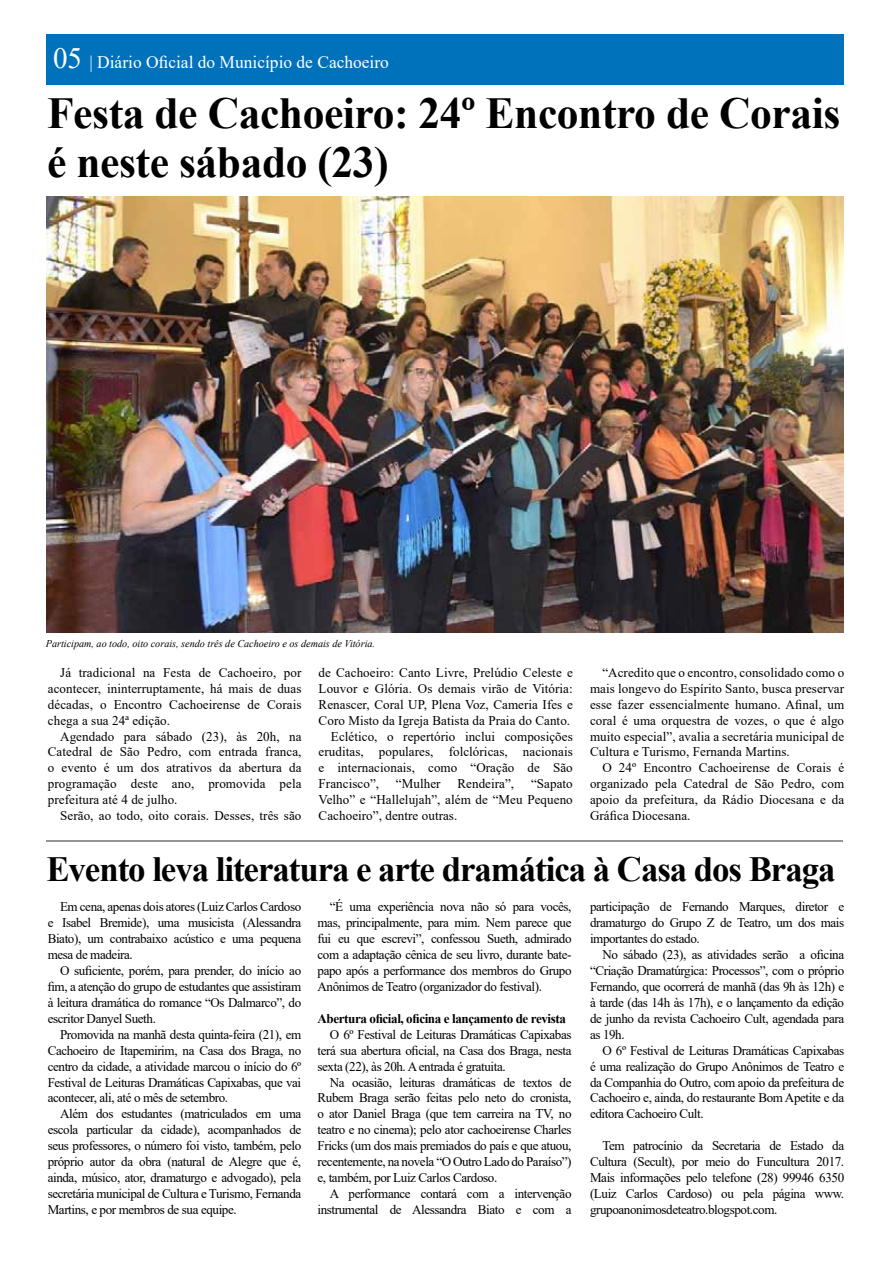
<style>
.page{position:relative;width:893px;height:1263px;background:#fff}
.page>*{position:absolute;margin:0;border:0;box-sizing:border-box;transform-origin:0 0}
.t1{font:700 44.25px/48.8px "Times New Roman";letter-spacing:-.01em;color:#000}
.t2{font:700 35.4px "Times New Roman";letter-spacing:-.03em;color:#000}
.t3{font:17.7px "Times New Roman";color:#fff}
.t4{font:13.35px/15.9px "Times New Roman";letter-spacing:-.03em;color:#000;text-align:justify}
.t5{font:13.35px "Times New Roman";letter-spacing:.005em;color:#000}
.t6{font:700 13.35px "Times New Roman";letter-spacing:-.03em;color:#000}
.t7{font:italic 10.35px "Times New Roman";color:#000}
.s1{font-size:29.55px}
</style>
<div class="page">
<div style="left:46px;top:34px;width:798px;height:50px;background:#0072bc"></div>
<img style="left:46px;top:196px;width:798px;height:437px">
<hr style="left:46px;top:841px;width:797px;height:1px;background:#939598">
<h3 class="t3" style="left:53px;top:50px;width:337px"><span class="s1">05</span> | Diário Oficial do Município de Cachoeiro</h3>
<h1 class="t1" style="left:47px;top:88px;width:795px">Festa de Cachoeiro: 24º Encontro de Corais é neste sábado (23)</h1>
<p class="t7" style="left:46px;top:636px;width:331px">Participam, ao todo, oito corais, sendo três de Cachoeiro e os demais de Vitória.</p>
<p class="t4" style="left:48px;top:664px;width:255px;text-indent:12px">Já tradicional na Festa de Cachoeiro, por acontecer, ininterruptamente, há mais de duas décadas, o Encontro Cachoeirense de Corais chega a sua 24ª edição.</p>
<p class="t4" style="left:48px;top:728px;width:255px;text-indent:12px">Agendado para sábado (23), às 20h, na Catedral de São Pedro, com entrada franca, o evento é um dos atrativos da abertura da programação deste ano, promovida pela prefeitura até 4 de julho.</p>
<p class="t5" style="left:60px;top:806px;width:243px">Serão, ao todo, oito corais. Desses, três são</p>
<p class="t5" style="left:319px;top:663px;width:256px">de Cachoeiro: Canto Livre, Prelúdio Celeste e</p>
<p class="t5" style="left:319px;top:679px;width:256px">Louvor e Glória. Os demais virão de Vitória:</p>
<p class="t5" style="left:319px;top:695px;width:256px">Renascer, Coral UP, Plena Voz, Cameria Ifes e</p>
<p class="t5" style="left:319px;top:711px;width:253px">Coro Misto da Igreja Batista da Praia do Canto.</p>
<p class="t5" style="left:331px;top:727px;width:243px">Eclético, o repertório inclui composições</p>
<p class="t5" style="left:319px;top:742px;width:256px">eruditas, populares, folclóricas, nacionais</p>
<p class="t5" style="left:319px;top:758px;width:256px">e internacionais, como “Oração de São</p>
<p class="t5" style="left:319px;top:774px;width:62px">Francisco”,</p>
<p class="t4" style="left:396px;top:775px;width:46px">“Mulher</p>
<p class="t5" style="left:457px;top:774px;width:58px">Rendeira”,</p>
<p class="t4" style="left:590px;top:664px;width:256px;text-indent:12px">“Acredito que o encontro, consolidado como o mais longevo do Espírito Santo, busca preservar esse fazer essencialmente humano. Afinal, um coral é uma orquestra de vozes, o que é algo muito especial”, avalia a secretária municipal de Cultura e Turismo, Fernanda Martins.</p>
<p class="t4" style="left:590px;top:759px;width:256px;text-indent:12px">O 24º Encontro Cachoeirense de Corais é organizado pela Catedral de São Pedro, com apoio da prefeitura, da Rádio Diocesana e da Gráfica Diocesana.</p>
<p class="t4" style="left:319px;top:775px;width:256px;text-indent:212px">“Sapato Velho” e “Hallelujah”, além de “Meu Pequeno Cachoeiro”, dentre outras.</p>
<h2 class="t2" style="left:46px;top:844px;width:791px">Evento leva literatura e arte dramática à Casa dos Braga</h2>
<p class="t4" style="left:48px;top:898px;width:255px;text-indent:12px">Em cena, apenas dois atores (Luiz Carlos Cardoso e Isabel Bremide), uma musicista (Alessandra Biato), um contrabaixo acústico e uma pequena mesa de madeira.</p>
<p class="t4" style="left:48px;top:962px;width:255px;text-indent:12px">O suficiente, porém, para prender, do início ao fim, a atenção do grupo de estudantes que assistiram à leitura dramática do romance “Os Dalmarco”, do escritor Danyel Sueth.</p>
<p class="t4" style="left:48px;top:1026px;width:255px;text-indent:12px">Promovida na manhã desta quinta-feira (21), em Cachoeiro de Itapemirim, na Casa dos Braga, no centro da cidade, a atividade marcou o início do 6º Festival de Leituras Dramáticas Capixabas, que vai acontecer, ali, até o mês de setembro.</p>
<p class="t4" style="left:48px;top:1105px;width:255px;text-indent:12px">Além dos estudantes (matriculados em uma escola particular da cidade), acompanhados de seus professores, o número foi visto, também, pelo próprio autor da obra (natural de Alegre que é, ainda, músico, ator, dramaturgo e advogado), pela secretária municipal de Cultura e Turismo, Fernanda Martins, e por membros de sua equipe.</p>
<p class="t4" style="left:318px;top:898px;width:256px;text-indent:12px">“É uma experiência nova não só para vocês, mas, principalmente, para mim. Nem parece que fui eu que escrevi”, confessou Sueth, admirado com a adaptação cênica de seu livro, durante bate&shy;papo após a performance dos membros do Grupo Anônimos de Teatro (organizador do festival).</p>
<p class="t6" style="left:318px;top:1009px;width:250px">Abertura oficial, oficina e lançamento de revista</p>
<p class="t4" style="left:318px;top:1026px;width:255px;text-indent:12px">O 6º Festival de Leituras Dramáticas Capixabas terá sua abertura oficial, na Casa dos Braga, nesta sexta (22), às 20h. A entrada é gratuita.</p>
<p class="t4" style="left:318px;top:1074px;width:256px;text-indent:12px">Na ocasião, leituras dramáticas de textos de Rubem Braga serão feitas pelo neto do cronista, o ator Daniel Braga (que tem carreira na TV, no teatro e no cinema); pelo ator cachoeirense Charles Fricks (um dos mais premiados do país e que atuou, recentemente, na novela “O Outro Lado do Paraíso”) e, também, por Luiz Carlos Cardoso.</p>
<p class="t4" style="left:318px;top:1185px;width:255px;text-align:right">A performance contará com a intervenção instrumental de Alessandra Biato e com a</p>
<p class="t4" style="left:590px;top:898px;width:256px">participação de Fernando Marques, diretor e dramaturgo do Grupo Z de Teatro, um dos mais importantes do estado.</p>
<p class="t4" style="left:590px;top:946px;width:256px;text-indent:12px">No sábado (23), as atividades serão a oficina “Criação Dramatúrgica: Processos”, com o próprio Fernando, que ocorrerá de manhã (das 9h às 12h) e à tarde (das 14h às 17h), e o lançamento da edição de junho da revista Cachoeiro Cult, agendada para as 19h.</p>
<p class="t4" style="left:590px;top:1042px;width:256px;text-indent:12px">O 6º Festival de Leituras Dramáticas Capixabas é uma realização do Grupo Anônimos de Teatro e da Companhia do Outro, com apoio da prefeitura de Cachoeiro e, ainda, do restaurante Bom Apetite e da editora Cachoeiro Cult.</p>
<p class="t4" style="left:590px;top:1137px;width:256px;text-indent:12px">Tem patrocínio da Secretaria de Estado da Cultura (Secult), por meio do Funcultura 2017.<br>Mais informações pelo telefone (28) 99946 6350 (Luiz Carlos Cardoso) ou pela página www. grupoanonimosdeteatro.blogspot.com.</p>
</div>
